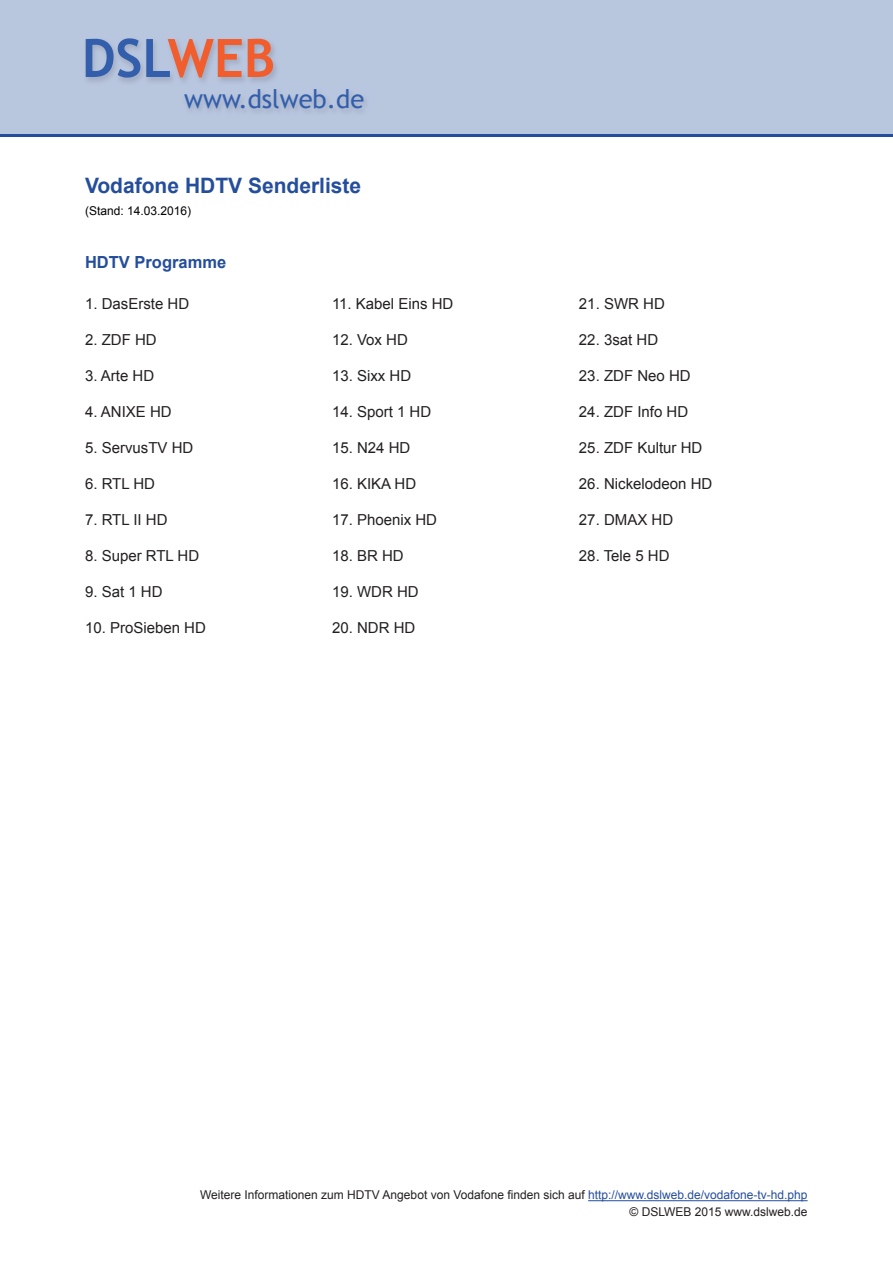
<style>
.page{position:relative;width:893px;height:1263px;background:#fff}
.page>*{position:absolute;margin:0;border:0;box-sizing:border-box;transform-origin:0 0}
.t1{font:700 52.95px "Trebuchet MS";color:#325eab}
.t2{font:25.8px "Trebuchet MS";color:#325eab}
.t3{font:700 21.15px "Arial";color:#244d9c}
.t4{font:700 16.65px "Arial";color:#244d9c}
.t5{font:15.15px "Arial";color:#231f20}
.t6{font:12.15px/16.5px "Arial";color:#231f20;text-align:right}
.t7{font:12.15px "Arial";color:#000}
.s1{color:#f15d2c}
.s2{color:#244d9c}
</style>
<div class="page">
<div style="left:0;top:0;width:893px;height:134px;background:#b8c6de"></div>
<hr style="left:0;top:134px;width:893px;height:2px;background:#244d9c">
<hr style="left:588px;top:1200px;width:220px;height:1px;background:#244d9c">
<h1 class="t1" style="left:82px;top:25px;width:195px">DSL<span class="s1">WEB</span></h1>
<h2 class="t2" style="left:184px;top:83px;width:182px">www.dslweb.de</h2>
<h3 class="t3" style="left:85px;top:171px;width:278px">Vodafone HDTV Senderliste</h3>
<p class="t7" style="left:85px;top:203px;width:108px">(Stand: 14.03.2016)</p>
<p class="t4" style="left:85px;top:251px;width:143px">HDTV Programme</p>
<p class="t5" style="left:85px;top:293px;width:106px">1. DasErste HD</p>
<p class="t5" style="left:85px;top:329px;width:73px">2. ZDF HD</p>
<p class="t5" style="left:85px;top:365px;width:71px">3. Arte HD</p>
<p class="t5" style="left:85px;top:401px;width:88px">4. ANIXE HD</p>
<p class="t5" style="left:85px;top:437px;width:110px">5. ServusTV HD</p>
<p class="t5" style="left:85px;top:473px;width:72px">6. RTL HD</p>
<p class="t5" style="left:85px;top:509px;width:84px">7. RTL II HD</p>
<p class="t5" style="left:85px;top:545px;width:116px">8. Super RTL HD</p>
<p class="t5" style="left:85px;top:581px;width:79px">9. Sat 1 HD</p>
<p class="t5" style="left:85px;top:617px;width:122px">10. ProSieben HD</p>
<p class="t5" style="left:332px;top:293px;width:123px">11. Kabel Eins HD</p>
<p class="t5" style="left:332px;top:329px;width:77px">12. Vox HD</p>
<p class="t5" style="left:332px;top:365px;width:81px">13. Sixx HD</p>
<p class="t5" style="left:332px;top:401px;width:101px">14. Sport 1 HD</p>
<p class="t5" style="left:332px;top:437px;width:80px">15. N24 HD</p>
<p class="t5" style="left:332px;top:473px;width:86px">16. KIKA HD</p>
<p class="t5" style="left:332px;top:509px;width:107px">17. Phoenix HD</p>
<p class="t5" style="left:332px;top:545px;width:73px">18. BR HD</p>
<p class="t5" style="left:332px;top:581px;width:88px">19. WDR HD</p>
<p class="t5" style="left:332px;top:617px;width:85px">20. NDR HD</p>
<p class="t5" style="left:579px;top:293px;width:87px">21. SWR HD</p>
<p class="t5" style="left:579px;top:329px;width:81px">22. 3sat HD</p>
<p class="t5" style="left:579px;top:365px;width:113px">23. ZDF Neo HD</p>
<p class="t5" style="left:579px;top:401px;width:111px">24. ZDF Info HD</p>
<p class="t5" style="left:579px;top:437px;width:125px">25. ZDF Kultur HD</p>
<p class="t5" style="left:579px;top:473px;width:135px">26. Nickelodeon HD</p>
<p class="t5" style="left:579px;top:509px;width:96px">27. DMAX HD</p>
<p class="t5" style="left:579px;top:545px;width:92px">28. Tele 5 HD</p>
<p class="t6" style="left:200px;top:1187px;width:609px">Weitere Informationen zum HDTV Angebot von Vodafone finden sich auf <span class="s2">http://www.dslweb.de/vodafone-tv-hd.php </span>© DSLWEB 2015 www.dslweb.de</p>
</div>
